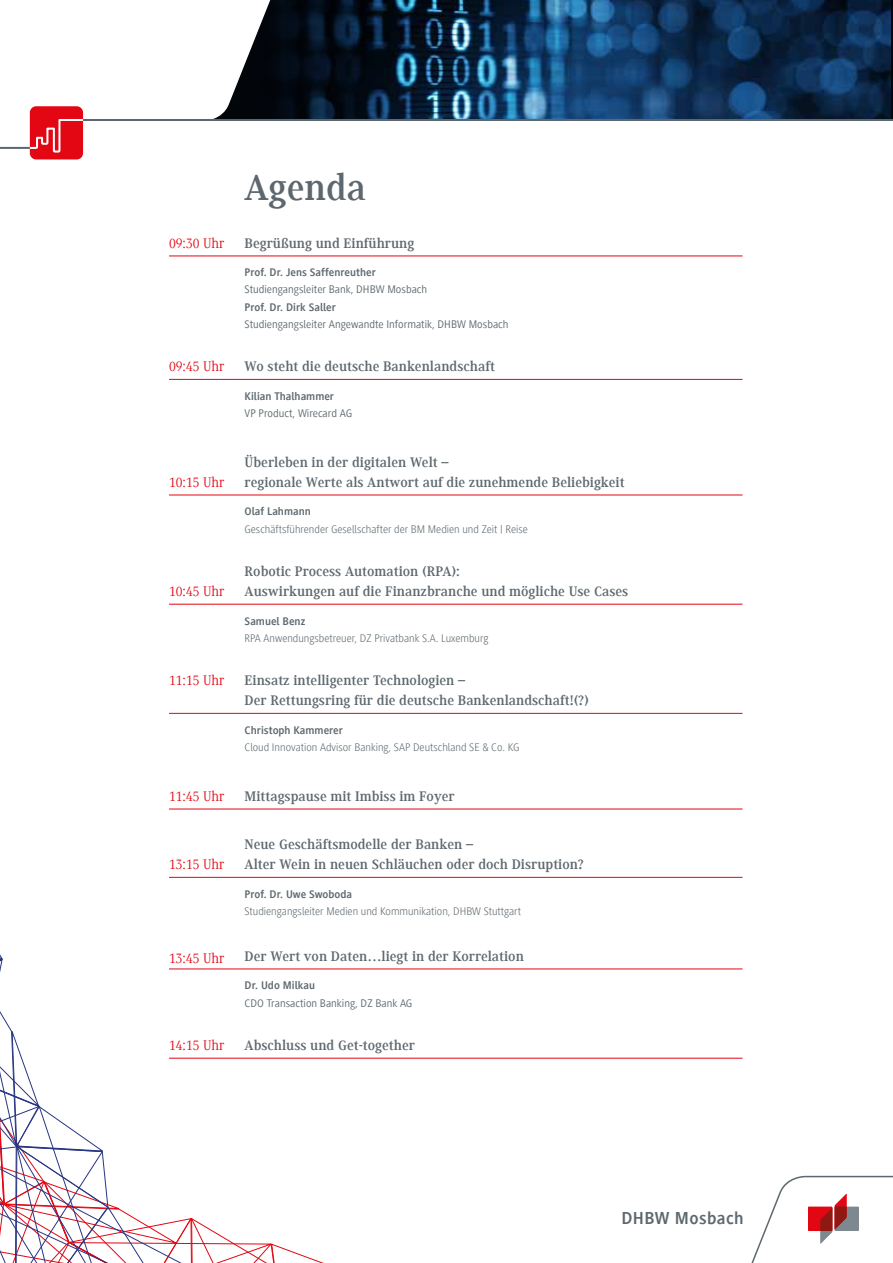
<style>
.page{position:relative;width:893px;height:1263px;background:#fff}
.page>*{position:absolute;margin:0;border:0;box-sizing:border-box;transform-origin:0 0}
.t1{font:700 37.5px "Generis Serif Com";color:#5d686e}
.t2{font:700 17.85px "Generis Sans Com";letter-spacing:.02em;color:#5d686e}
.t3{font:700 14.25px/20px "Generis Serif Com";color:#5d686e}
.t4{font:14.25px "Generis Serif Com";color:#e30613}
.t5{font:300 11.4px "Generis Sans Com";color:#5d686e}
.t6{font:11.4px "Generis Sans Com";color:#5d686e}
.t7{font:700 11.4px "Generis Sans Com";color:#5d686e}
</style>
<div class="page">
<svg style="left:751px;top:1175px;width:142px;height:88px"></svg>
<svg style="left:0;top:876px;width:446px;height:387px"></svg>
<img style="left:282px;top:0;width:609px;height:119px">
<div style="left:30px;top:106px;width:53px;height:53px;background:#e30613;border-radius:6px"></div>
<svg style="left:0;top:0;width:282px;height:154px"></svg>
<hr style="left:83px;top:119px;width:810px;height:2px;background:#5d686e">
<hr style="left:0;top:147px;width:30px;height:2px;background:#5d686e">
<hr style="left:169px;top:256px;width:70px;height:1px;background:#e30613">
<hr style="left:239px;top:256px;width:504px;height:1px;background:#e30613">
<hr style="left:169px;top:379px;width:70px;height:1px;background:#e30613">
<hr style="left:239px;top:379px;width:504px;height:1px;background:#e30613">
<hr style="left:169px;top:495px;width:70px;height:1px;background:#e30613">
<hr style="left:239px;top:495px;width:504px;height:1px;background:#e30613">
<hr style="left:169px;top:604px;width:70px;height:1px;background:#e30613">
<hr style="left:239px;top:604px;width:504px;height:1px;background:#e30613">
<hr style="left:169px;top:713px;width:70px;height:1px;background:#e30613">
<hr style="left:239px;top:713px;width:504px;height:1px;background:#e30613">
<hr style="left:169px;top:809px;width:70px;height:1px;background:#e30613">
<hr style="left:239px;top:809px;width:504px;height:1px;background:#e30613">
<hr style="left:169px;top:877px;width:70px;height:1px;background:#e30613">
<hr style="left:239px;top:877px;width:504px;height:1px;background:#e30613">
<hr style="left:169px;top:968px;width:70px;height:1px;background:#e30613">
<hr style="left:239px;top:968px;width:504px;height:1px;background:#e30613">
<hr style="left:169px;top:1058px;width:70px;height:1px;background:#e30613">
<hr style="left:239px;top:1058px;width:504px;height:1px;background:#e30613">
<h1 class="t1" style="left:244px;top:167px;width:123px">Agenda</h1>
<p class="t4" style="left:169px;top:235px;width:57px">09:30 Uhr</p>
<p class="t3" style="left:245px;top:233px;width:171px">Begrüßung und Einführung</p>
<p class="t7" style="left:245px;top:266px;width:133px">Prof. Dr. Jens Saffenreuther</p>
<p class="t6" style="left:245px;top:283px;width:184px">Studiengangsleiter Bank, DHBW Mosbach</p>
<p class="t7" style="left:245px;top:301px;width:93px">Prof. Dr. Dirk Saller</p>
<p class="t6" style="left:245px;top:318px;width:265px">Studiengangsleiter Angewandte Informatik, DHBW Mosbach</p>
<p class="t4" style="left:169px;top:359px;width:57px">09:45 Uhr</p>
<p class="t3" style="left:245px;top:357px;width:252px">Wo steht die deutsche Bankenlandschaft</p>
<p class="t7" style="left:245px;top:390px;width:91px">Kilian Thalhammer</p>
<p class="t6" style="left:245px;top:407px;width:109px">VP Product, Wirecard AG</p>
<p class="t4" style="left:169px;top:474px;width:57px">10:15 Uhr</p>
<p class="t4" style="left:169px;top:583px;width:57px">10:45 Uhr</p>
<p class="t3" style="left:245px;top:452px;width:381px">Überleben in der digitalen Welt –<br>regionale Werte als Antwort auf die zunehmende Beliebigkeit</p>
<p class="t7" style="left:245px;top:505px;width:68px">Olaf Lahmann</p>
<p class="t5" style="left:245px;top:522px;width:285px">Geschäftsführender Gesellschafter der BM Medien und Zeit | Reise</p>
<p class="t3" style="left:245px;top:561px;width:385px">Robotic Process Automation (RPA):<br>Auswirkungen auf die Finanzbranche und mögliche Use Cases</p>
<p class="t7" style="left:245px;top:615px;width:62px">Samuel Benz</p>
<p class="t5" style="left:245px;top:632px;width:245px">RPA Anwendungsbetreuer, DZ Privatbank S.A. Luxemburg</p>
<p class="t4" style="left:169px;top:673px;width:57px">11:15 Uhr</p>
<p class="t3" style="left:245px;top:671px;width:346px">Einsatz intelligenter Technologien –<br>Der Rettungsring für die deutsche Bankenlandschaft!(?)</p>
<p class="t7" style="left:245px;top:724px;width:100px">Christoph Kammerer</p>
<p class="t5" style="left:245px;top:741px;width:276px">Cloud Innovation Advisor Banking, SAP Deutschland SE &amp; Co. KG</p>
<p class="t4" style="left:169px;top:788px;width:57px">11:45 Uhr</p>
<p class="t3" style="left:245px;top:786px;width:212px">Mittagspause mit Imbiss im Foyer</p>
<p class="t4" style="left:169px;top:857px;width:57px">13:15 Uhr</p>
<p class="t3" style="left:245px;top:835px;width:341px">Neue Geschäftsmodelle der Banken –<br>Alter Wein in neuen Schläuchen oder doch Disruption?</p>
<p class="t7" style="left:245px;top:888px;width:109px">Prof. Dr. Uwe Swoboda</p>
<p class="t5" style="left:245px;top:905px;width:278px">Studiengangsleiter Medien und Kommunikation, DHBW Stuttgart</p>
<p class="t4" style="left:169px;top:950px;width:57px">13:45 Uhr</p>
<p class="t3" style="left:245px;top:946px;width:281px">Der Wert von Daten…liegt in der Korrelation</p>
<p class="t7" style="left:245px;top:979px;width:72px">Dr. Udo Milkau</p>
<p class="t6" style="left:245px;top:996px;width:169px">CDO Transaction Banking, DZ Bank AG</p>
<p class="t4" style="left:169px;top:1037px;width:57px">14:15 Uhr</p>
<p class="t3" style="left:245px;top:1035px;width:172px">Abschluss und Get-together</p>
<p class="t2" style="left:621px;top:1208px;width:124px">DHBW Mosbach</p>
</div>
